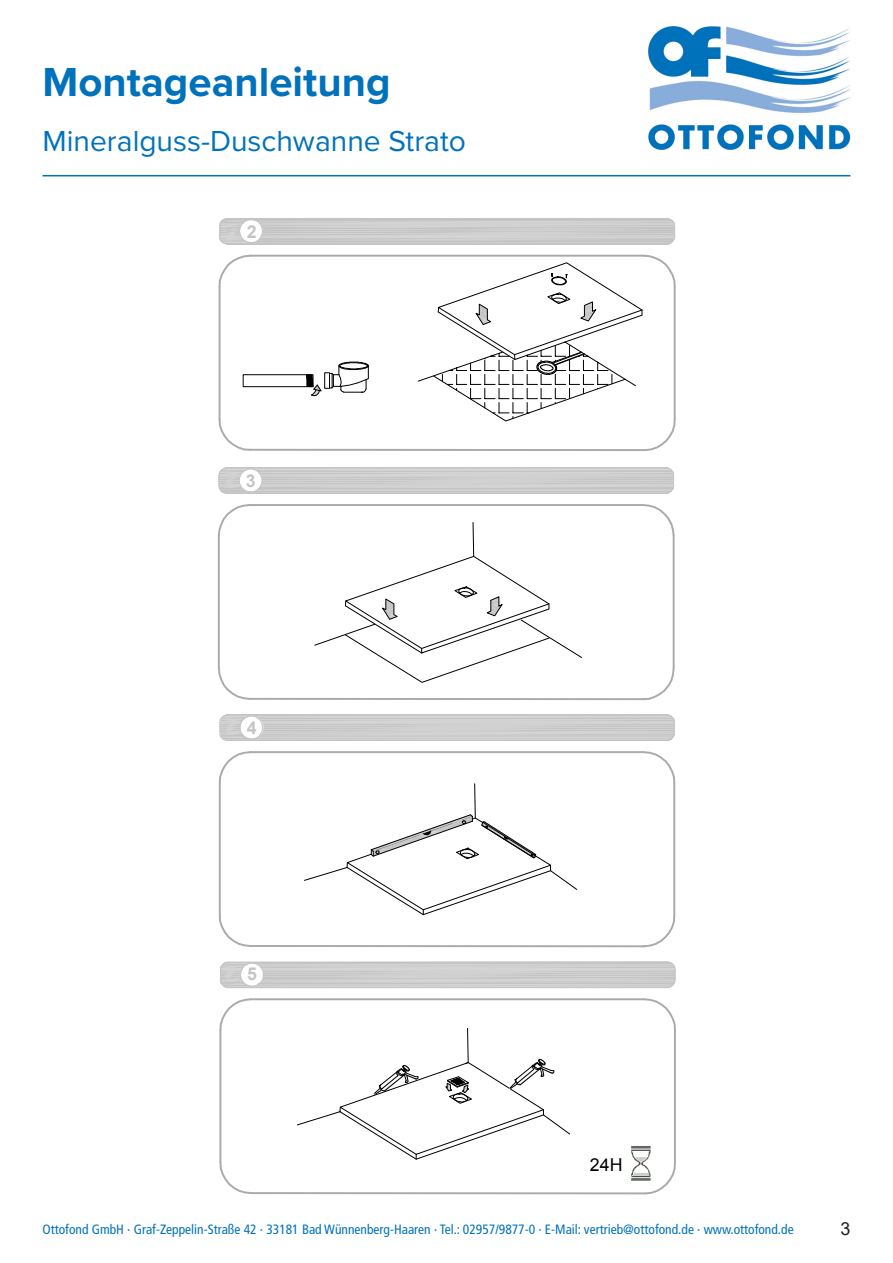
<style>
.page{position:relative;width:893px;height:1263px;background:#fff}
.page>*{position:absolute;margin:0;border:0;box-sizing:border-box;transform-origin:0 0}
.t1{font:700 42px "Proxima Nova";color:#0072bc}
.t2{font:30px "Proxima Nova";color:#0072bc}
.t3{font:18px "Arial";color:#231f20}
.t4{font:700 17.85px "Arial";color:#c4c4c4}
.t5{font:700 17.7px "Arial";color:#c4c4c4}
.t6{font:17.7px "Arial";color:#000}
.t7{font:condensed 13.5px "Frutiger";color:#0072bc}
</style>
<div class="page">
<img style="left:649px;top:27px;width:201px;height:123px">
<hr style="left:43px;top:175px;width:807px;height:1px;background:#0072bc">
<hr style="left:673px;top:536px;width:2px;height:132px;background:#aaa">
<svg style="left:641px;top:666px;width:34px;height:35px"></svg>
<svg style="left:643px;top:504px;width:32px;height:34px"></svg>
<hr style="left:249px;top:698px;width:395px;height:2px;background:#aaa">
<svg style="left:217px;top:666px;width:35px;height:34px"></svg>
<hr style="left:218px;top:536px;width:2px;height:132px;background:#aaa">
<svg style="left:217px;top:504px;width:33px;height:34px"></svg>
<hr style="left:250px;top:751px;width:394px;height:2px;background:#aaa">
<hr style="left:673px;top:783px;width:2px;height:132px;background:#aaa">
<svg style="left:641px;top:751px;width:35px;height:34px"></svg>
<hr style="left:219px;top:783px;width:2px;height:132px;background:#aaa">
<svg style="left:218px;top:751px;width:35px;height:34px"></svg>
<hr style="left:250px;top:504px;width:393px;height:2px;background:#aaa">
<svg style="left:314px;top:522px;width:268px;height:136px"></svg>
<svg style="left:344px;top:599px;width:234px;height:214px"></svg>
<svg style="left:219px;top:713px;width:456px;height:29px;background:#d2d2d2"></svg>
<svg style="left:218px;top:467px;width:457px;height:27px;background:#cecece"></svg>
<svg style="left:218px;top:813px;width:458px;height:382px"></svg>
<hr style="left:250px;top:255px;width:394px;height:2px;background:#aaa">
<hr style="left:250px;top:449px;width:396px;height:2px;background:#aaa">
<svg style="left:218px;top:417px;width:34px;height:34px"></svg>
<hr style="left:219px;top:286px;width:1px;height:133px;background:#aaa">
<svg style="left:218px;top:254px;width:34px;height:34px"></svg>
<div style="left:219px;top:218px;width:457px;height:27px;background:#ccc"></div>
<div style="left:243px;top:374px;width:70px;height:13px;border:1px solid #000"></div>
<svg style="left:306px;top:374px;width:16px;height:23px"></svg>
<div style="left:324px;top:372px;width:6px;height:17px;border:1px solid #000"></div>
<div style="left:329px;top:373px;width:4px;height:15px;border:1px solid #000"></div>
<svg style="left:331px;top:361px;width:38px;height:32px"></svg>
<svg style="left:417px;top:254px;width:259px;height:197px"></svg>
<h1 class="t1" style="left:43px;top:51px;width:350px">Montageanleitung</h1>
<h2 class="t2" style="left:43px;top:119px;width:425px">Mineralguss-Duschwanne Strato</h2>
<h3 class="t4" style="left:247px;top:219px;width:11px">2</h3>
<h3 class="t5" style="left:246px;top:469px;width:11px">3</h3>
<h3 class="t5" style="left:247px;top:716px;width:11px">4</h3>
<h3 class="t5" style="left:247px;top:962px;width:11px">5</h3>
<h3 class="t6" style="left:590px;top:1153px;width:34px">24H</h3>
<p class="t7" style="left:43px;top:1222px;width:753px">Ottofond GmbH · Graf-Zeppelin-Straße 42 · 33181 Bad Wünnenberg-Haaren · Tel.: 02957/9877-0 · E-Mail: vertrieb@ottofond.de · www.ottofond.de</p>
<h3 class="t3" style="left:840px;top:1216px;width:12px">3</h3>
</div>
